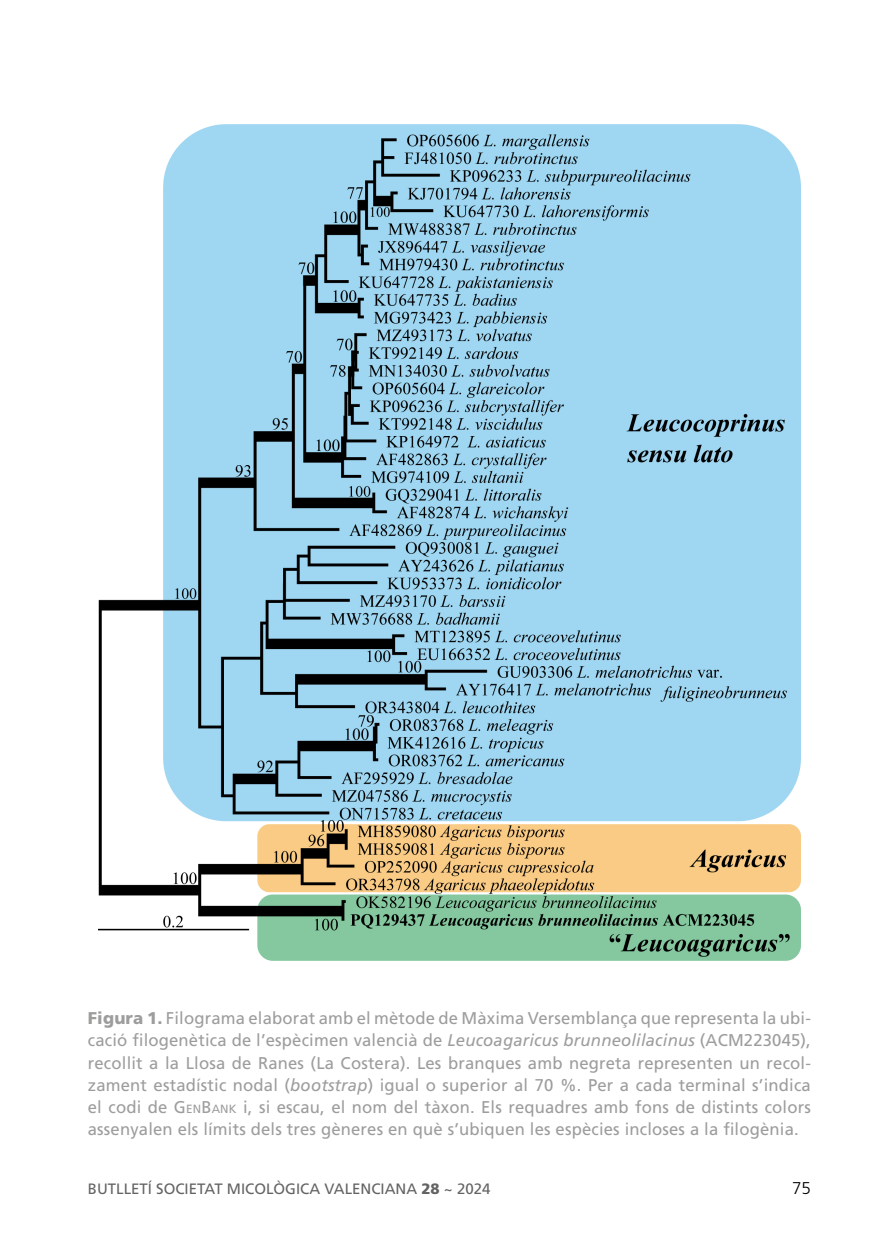
<style>
.page{position:relative;width:879px;height:1248px;background:#fff}
.page>*{position:absolute;margin:0;border:0;box-sizing:border-box;transform-origin:0 0}
.t1{font:17px/22px "Frutiger LT Std";letter-spacing:.01em;color:#9d9d9c;text-align:justify}
.t2{font:300 17px "Frutiger LT Std";color:#000}
.t3{font:15px "Frutiger LT Std";color:#646363}
.s1{font-weight:900}
.s2{font-style:italic}
.s3{font-style:inherit}
.s4{font-size:11.8px}
</style>
<div class="page">
<img style="left:99px;top:125px;width:701px;height:835px">
<p class="t1" style="left:88px;top:1007px;width:724px"><span class="s1">Figura 1.</span> Filograma elaborat amb el mètode de Màxima Versemblança que representa la ubi&shy;cació filogenètica de l’espècimen valencià de <span class="s2">Leucoagaricus brunneolilacinus</span> (ACM223045), recollit a la Llosa de Ranes (La Costera). Les branques amb negreta representen un recol&shy;zament estadístic nodal (<span class="s2">bootstrap</span>) igual o superior al 70 %. Per a cada terminal s’indica el codi de <span class="s3">G</span><span class="s4">EN</span><span class="s3">B</span><span class="s4">ANK</span> i, si escau, el nom del tàxon. Els requadres amb fons de distints colors assenyalen els límits dels tres gèneres en què s’ubiquen les espècies incloses a la filogènia.</p>
<p class="t3" style="left:88px;top:1179px;width:404px">BUTLLETÍ SOCIETAT MICOLÒGICA VALENCIANA <span class="s1">28</span> ~ 2024</p>
<p class="t2" style="left:792px;top:1177px;width:20px">75</p>
</div>
